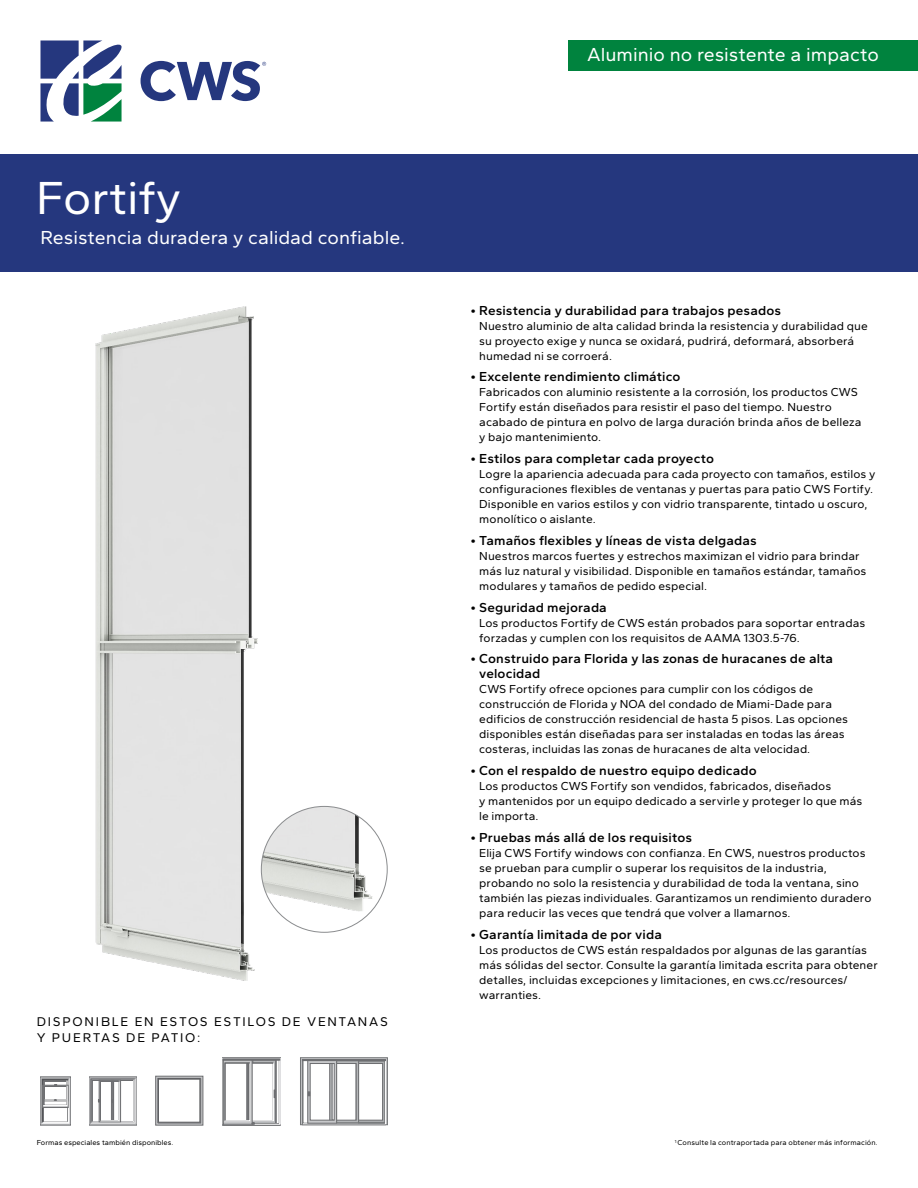
<style>
.page{position:relative;width:918px;height:1188px;background:#fff}
.page>*{position:absolute;margin:0;border:0;box-sizing:border-box;transform-origin:0 0}
.t1{font:48px "Gantari";color:#fff}
.t2{font:19.5px "Gantari";color:#fff}
.t3{font:600 13.5px/15px "Gantari";letter-spacing:.01em;color:#000}
.t4{font:13.2px/15.8px "Gantari";letter-spacing:.13em;color:#000}
.t5{font:12px/15px "Gantari";letter-spacing:.005em;color:#000}
.t6{font:7.5px "Gantari";letter-spacing:.01em;color:#000}
</style>
<div class="page">
<img style="left:96px;top:307px;width:162px;height:674px">
<img style="left:261px;top:806px;width:116px;height:105px">
<svg style="left:40px;top:1077px;width:30px;height:48px"></svg>
<div style="left:223px;top:1125px;width:57px;height:1px;border:1px solid #6d6e71"></div>
<svg style="left:222px;top:1057px;width:59px;height:68px"></svg>
<svg style="left:300px;top:1058px;width:88px;height:67px"></svg>
<svg style="left:90px;top:1077px;width:46px;height:48px"></svg>
<svg style="left:156px;top:1076px;width:47px;height:49px"></svg>
<svg style="left:40px;top:40px;width:82px;height:81px"></svg>
<svg style="left:141px;top:61px;width:125px;height:40px"></svg>
<div style="left:569px;top:40px;width:349px;height:31px;background:#00833e"></div>
<div style="left:0;top:154px;width:918px;height:118px;background:#25377e"></div>
<h1 class="t1" style="left:36px;top:170px;width:147px">Fortify</h1>
<h2 class="t2" style="left:40px;top:226px;width:366px">Resistencia duradera y calidad confiable.</h2>
<p class="t4" style="left:37px;top:1014px;width:353px">DISPONIBLE EN ESTOS ESTILOS DE VENTANAS<br>Y PUERTAS DE PATIO:</p>
<h2 class="t2" style="left:587px;top:43px;width:293px">Aluminio no resistente a impacto</h2>
<p class="t3" style="left:470px;top:303px;width:312px">• Resistencia y durabilidad para trabajos pesados</p>
<p class="t5" style="left:479px;top:318px;width:390px">Nuestro aluminio de alta calidad brinda la resistencia y durabilidad que su proyecto exige y nunca se oxidará, pudrirá, deformará, absorberá humedad ni se corroerá.</p>
<p class="t3" style="left:470px;top:369px;width:211px">• Excelente rendimiento climático</p>
<p class="t5" style="left:479px;top:385px;width:384px">Fabricados con aluminio resistente a la corrosión, los productos CWS Fortify están diseñados para resistir el paso del tiempo. Nuestro acabado de pintura en polvo de larga duración brinda años de belleza y bajo mantenimiento.</p>
<p class="t3" style="left:470px;top:451px;width:245px">• Estilos para completar cada proyecto</p>
<p class="t5" style="left:479px;top:467px;width:398px">Logre la apariencia adecuada para cada proyecto con tamaños, estilos y configuraciones flexibles de ventanas y puertas para patio CWS Fortify.<br>Disponible en varios estilos y con vidrio transparente, tintado u oscuro, monolítico o aislante.</p>
<p class="t3" style="left:470px;top:533px;width:288px">• Tamaños flexibles y líneas de vista delgadas</p>
<p class="t5" style="left:479px;top:548px;width:389px">Nuestros marcos fuertes y estrechos maximizan el vidrio para brindar más luz natural y visibilidad. Disponible en tamaños estándar, tamaños modulares y tamaños de pedido especial.</p>
<p class="t3" style="left:470px;top:600px;width:138px">• Seguridad mejorada</p>
<p class="t5" style="left:479px;top:615px;width:388px">Los productos Fortify de CWS están probados para soportar entradas forzadas y cumplen con los requisitos de AAMA 1303.5-76.</p>
<p class="t3" style="left:479px;top:651px;width:355px;text-indent:-9px">• Construido para Florida y las zonas de huracanes de alta velocidad</p>
<p class="t5" style="left:479px;top:682px;width:370px">CWS Fortify ofrece opciones para cumplir con los códigos de construcción de Florida y NOA del condado de Miami-Dade para edificios de construcción residencial de hasta 5 pisos. Las opciones disponibles están diseñadas para ser instaladas en todas las áreas costeras, incluidas las zonas de huracanes de alta velocidad.</p>
<p class="t3" style="left:470px;top:763px;width:288px">• Con el respaldo de nuestro equipo dedicado</p>
<p class="t5" style="left:479px;top:779px;width:385px">Los productos CWS Fortify son vendidos, fabricados, diseñados<br>y mantenidos por un equipo dedicado a servirle y proteger lo que más le importa.</p>
<p class="t3" style="left:470px;top:830px;width:223px">• Pruebas más allá de los requisitos</p>
<p class="t5" style="left:479px;top:845px;width:394px">Elija CWS Fortify windows con confianza. En CWS, nuestros productos se prueban para cumplir o superar los requisitos de la industria, probando no solo la resistencia y durabilidad de toda la ventana, sino también las piezas individuales. Garantizamos un rendimiento duradero para reducir las veces que tendrá que volver a llamarnos.</p>
<p class="t3" style="left:470px;top:927px;width:193px">• Garantía limitada de por vida</p>
<p class="t5" style="left:479px;top:942px;width:400px">Los productos de CWS están respaldados por algunas de las garantías más sólidas del sector. Consulte la garantía limitada escrita para obtener detalles, incluidas excepciones y limitaciones, en cws.cc/resources/ warranties.</p>
<p class="t6" style="left:37px;top:1138px;width:138px">Formas especiales también disponibles.</p>
<p class="t6" style="left:675px;top:1138px;width:204px"><sup>1</sup> Consulte la contraportada para obtener más información.</p>
</div>
